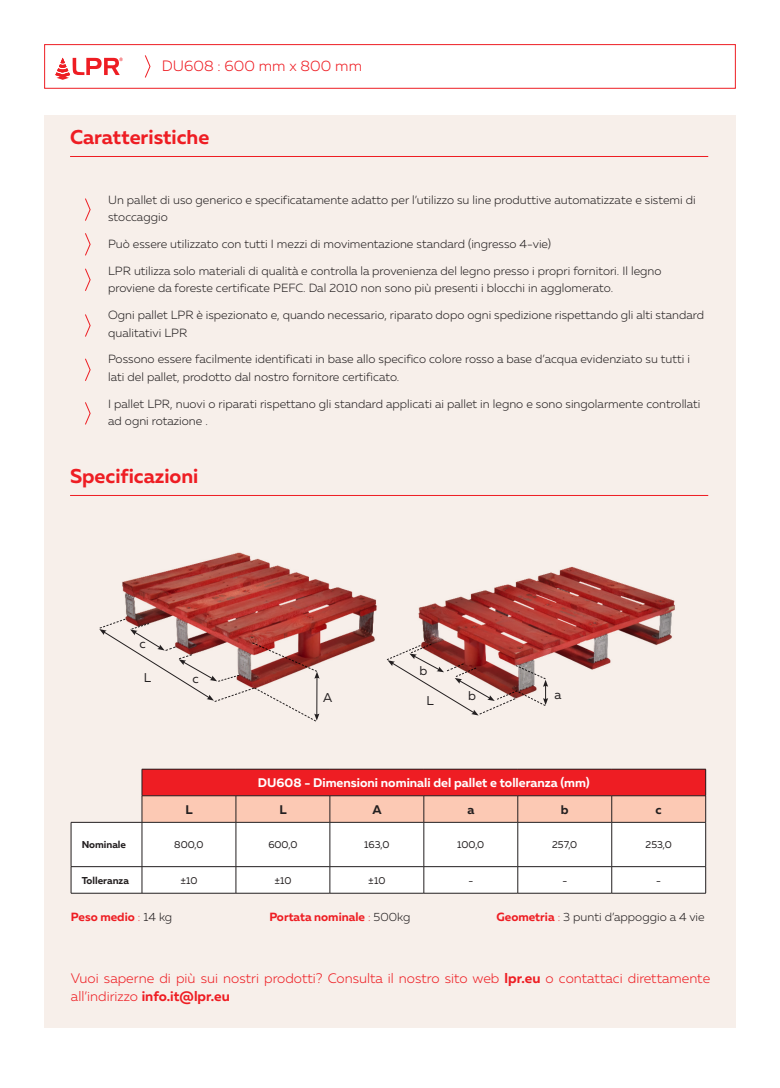
<style>
.page{position:relative;width:780px;height:1088px;background:#fff}
.page>*{position:absolute;margin:0;border:0;box-sizing:border-box;transform-origin:0 0}
.t1{font:700 20px "Muller";color:#ee1d23}
.t2{font:300 15px "Muller";color:#ee1d23}
.body{font:300 13.75px/17.8px "Muller";color:#ee1d23}
.t3{font:12.75px "Muller";color:#231f20}
.t4{font:700 12.5px "Muller";color:#fff}
.t5{font:700 12.5px "Muller";color:#231f20}
.body-2{font:300 11.88px "Muller";color:#231f20}
.body-3{font:700 11.88px "Muller";color:#ee1d23}
.t6{font:10px "Muller";color:#231f20}
.t7{font:700 10px "Muller";color:#231f20}
.s1{font-weight:300}
.s2{font-weight:300;color:#231f20}
.s3{font-weight:700;color:#ee1d23}
.s4{color:#ee1d23}
.s5{font-weight:700}
</style>
<div class="page">
<div style="left:44px;top:44px;width:691px;height:45px;border:1px solid #ee1d23"></div>
<svg style="left:55px;top:58px;width:68px;height:22px"></svg>
<div style="left:44px;top:115px;width:691px;height:913px;background:#f7efea"></div>
<div style="left:72px;top:823px;width:633px;height:70px;background:#fff"></div>
<svg style="left:142px;top:769px;width:564px;height:53px;background:#ec6f68"></svg>
<hr style="left:71px;top:822px;width:71px;height:1px;background:#231f20">
<hr style="left:71px;top:822px;width:1px;height:44px;background:#231f20">
<hr style="left:142px;top:822px;width:94px;height:1px;background:#231f20">
<hr style="left:142px;top:822px;width:1px;height:44px;background:#231f20">
<hr style="left:236px;top:822px;width:94px;height:1px;background:#231f20">
<hr style="left:236px;top:822px;width:1px;height:44px;background:#231f20">
<hr style="left:330px;top:822px;width:94px;height:1px;background:#231f20">
<hr style="left:329px;top:822px;width:1px;height:44px;background:#231f20">
<hr style="left:424px;top:822px;width:93px;height:1px;background:#231f20">
<hr style="left:423px;top:822px;width:1px;height:44px;background:#231f20">
<hr style="left:517px;top:822px;width:94px;height:1px;background:#231f20">
<hr style="left:517px;top:822px;width:1px;height:44px;background:#231f20">
<hr style="left:611px;top:822px;width:94px;height:1px;background:#231f20">
<hr style="left:611px;top:822px;width:1px;height:44px;background:#231f20">
<hr style="left:705px;top:822px;width:1px;height:44px;background:#231f20">
<hr style="left:71px;top:866px;width:71px;height:1px;background:#231f20">
<svg style="left:71px;top:867px;width:1px;height:26px"></svg>
<hr style="left:142px;top:866px;width:94px;height:1px;background:#231f20">
<svg style="left:142px;top:867px;width:1px;height:26px"></svg>
<hr style="left:236px;top:866px;width:94px;height:1px;background:#231f20">
<svg style="left:236px;top:867px;width:1px;height:26px"></svg>
<hr style="left:330px;top:866px;width:94px;height:1px;background:#231f20">
<svg style="left:329px;top:867px;width:1px;height:26px"></svg>
<hr style="left:424px;top:866px;width:93px;height:1px;background:#231f20">
<svg style="left:423px;top:867px;width:1px;height:26px"></svg>
<hr style="left:517px;top:866px;width:94px;height:1px;background:#231f20">
<svg style="left:517px;top:867px;width:1px;height:26px"></svg>
<hr style="left:611px;top:866px;width:94px;height:1px;background:#231f20">
<svg style="left:611px;top:867px;width:1px;height:26px"></svg>
<svg style="left:705px;top:867px;width:1px;height:26px"></svg>
<hr style="left:71px;top:893px;width:71px;height:1px;background:#231f20">
<hr style="left:142px;top:893px;width:94px;height:1px;background:#231f20">
<hr style="left:236px;top:893px;width:94px;height:1px;background:#231f20">
<hr style="left:330px;top:893px;width:94px;height:1px;background:#231f20">
<hr style="left:424px;top:893px;width:93px;height:1px;background:#231f20">
<hr style="left:517px;top:893px;width:94px;height:1px;background:#231f20">
<hr style="left:611px;top:893px;width:94px;height:1px;background:#231f20">
<svg style="left:144px;top:55px;width:7px;height:23px"></svg>
<hr style="left:70px;top:495px;width:638px;height:1px;background:#ee1d23">
<hr style="left:70px;top:156px;width:638px;height:1px;background:#ee1d23">
<svg style="left:99px;top:622px;width:220px;height:100px"></svg>
<img style="left:114px;top:552px;width:263px;height:144px">
<svg style="left:386px;top:653px;width:161px;height:62px"></svg>
<img style="left:400px;top:566px;width:275px;height:137px">
<svg style="left:85px;top:198px;width:6px;height:23px"></svg>
<svg style="left:85px;top:233px;width:6px;height:23px"></svg>
<svg style="left:85px;top:268px;width:6px;height:23px"></svg>
<svg style="left:85px;top:314px;width:6px;height:23px"></svg>
<svg style="left:85px;top:358px;width:6px;height:23px"></svg>
<svg style="left:85px;top:402px;width:6px;height:23px"></svg>
<p class="t2" style="left:162px;top:57px;width:202px">DU608 : 600 mm x 800 mm</p>
<p class="t1" style="left:70px;top:124px;width:141px">Caratteristiche</p>
<p class="body-2" style="left:108px;top:193px;width:589px">Un pallet di uso generico e specificatamente adatto per l’utilizzo su line produttive automatizzate e sistemi di</p>
<p class="body-2" style="left:108px;top:210px;width:61px">stoccaggio</p>
<p class="body-2" style="left:108px;top:237px;width:444px">Può essere utilizzato con tutti I mezzi di movimentazione standard (ingresso 4-vie)</p>
<p class="body-2" style="left:108px;top:263px;width:555px">LPR utilizza solo materiali di qualità e controlla la provenienza del legno presso i propri fornitori. Il legno</p>
<p class="body-2" style="left:108px;top:281px;width:506px">proviene da foreste certificate PEFC. Dal 2010 non sono più presenti i blocchi in agglomerato.</p>
<p class="body-2" style="left:108px;top:308px;width:597px">Ogni pallet LPR è ispezionato e, quando necessario, riparato dopo ogni spedizione rispettando gli alti standard</p>
<p class="body-2" style="left:108px;top:325px;width:81px">qualitativi LPR</p>
<p class="body-2" style="left:108px;top:352px;width:583px">Possono essere facilmente identificati in base allo specifico colore rosso a base d’acqua evidenziato su tutti i</p>
<p class="body-2" style="left:108px;top:370px;width:293px">lati del pallet, prodotto dal nostro fornitore certificato.</p>
<p class="body-2" style="left:108px;top:396px;width:594px">I pallet LPR, nuovi o riparati rispettano gli standard applicati ai pallet in legno e sono singolarmente controllati</p>
<p class="body-2" style="left:108px;top:414px;width:101px">ad ogni rotazione .</p>
<p class="t1" style="left:70px;top:463px;width:130px">Specificazioni</p>
<p class="t3" style="left:139px;top:635px;width:8px">c</p>
<p class="t3" style="left:144px;top:670px;width:9px">L</p>
<p class="t3" style="left:192px;top:670px;width:8px">c</p>
<p class="t3" style="left:419px;top:663px;width:9px">b</p>
<p class="t3" style="left:323px;top:690px;width:11px">A</p>
<p class="t3" style="left:426px;top:693px;width:9px">L</p>
<p class="t3" style="left:468px;top:688px;width:9px">b</p>
<p class="t3" style="left:554px;top:687px;width:8px">a</p>
<p class="t4" style="left:258px;top:775px;width:333px">DU608 - Dimensioni nominali del pallet e tolleranza (mm)</p>
<p class="t5" style="left:185px;top:802px;width:9px">L</p>
<p class="t5" style="left:279px;top:802px;width:9px">L</p>
<p class="t5" style="left:372px;top:802px;width:11px">A</p>
<p class="t5" style="left:467px;top:802px;width:8px">a</p>
<p class="t5" style="left:561px;top:802px;width:9px">b</p>
<p class="t5" style="left:655px;top:802px;width:8px">c</p>
<p class="t7" style="left:82px;top:839px;width:46px">Nominale</p>
<p class="t6" style="left:174px;top:839px;width:31px">800,0</p>
<p class="t6" style="left:268px;top:839px;width:30px">600,0</p>
<p class="t6" style="left:364px;top:839px;width:27px">163,0</p>
<p class="t6" style="left:457px;top:839px;width:29px">100,0</p>
<p class="t6" style="left:552px;top:839px;width:27px">257,0</p>
<p class="t6" style="left:645px;top:839px;width:28px">253,0</p>
<p class="t7" style="left:82px;top:874px;width:49px">Tolleranza</p>
<p class="t6" style="left:180px;top:874px;width:19px">±10</p>
<p class="t6" style="left:274px;top:874px;width:19px">±10</p>
<p class="t6" style="left:368px;top:874px;width:19px">±10</p>
<p class="t6" style="left:468px;top:874px;width:6px">-</p>
<p class="t6" style="left:562px;top:874px;width:6px">-</p>
<p class="t6" style="left:656px;top:874px;width:6px">-</p>
<p class="body-3" style="left:71px;top:910px;width:103px">Peso medio <span class="s1">:</span> <span class="s2">14 kg</span></p>
<p class="body-3" style="left:269px;top:910px;width:142px">Portata nominale <span class="s1">:</span> <span class="s2">500kg</span></p>
<p class="body-2" style="left:496px;top:910px;width:210px"><span class="s3">Geometria</span> <span class="s4">:</span> 3 punti d’appoggio a 4 vie</p>
<p class="body" style="left:71px;top:969px;width:640px">Vuoi saperne di più sui nostri prodotti? Consulta il nostro sito web <span class="s5">lpr.eu</span> o contattaci direttamente all’indirizzo <span class="s5">info.it@lpr.eu</span></p>
</div>
